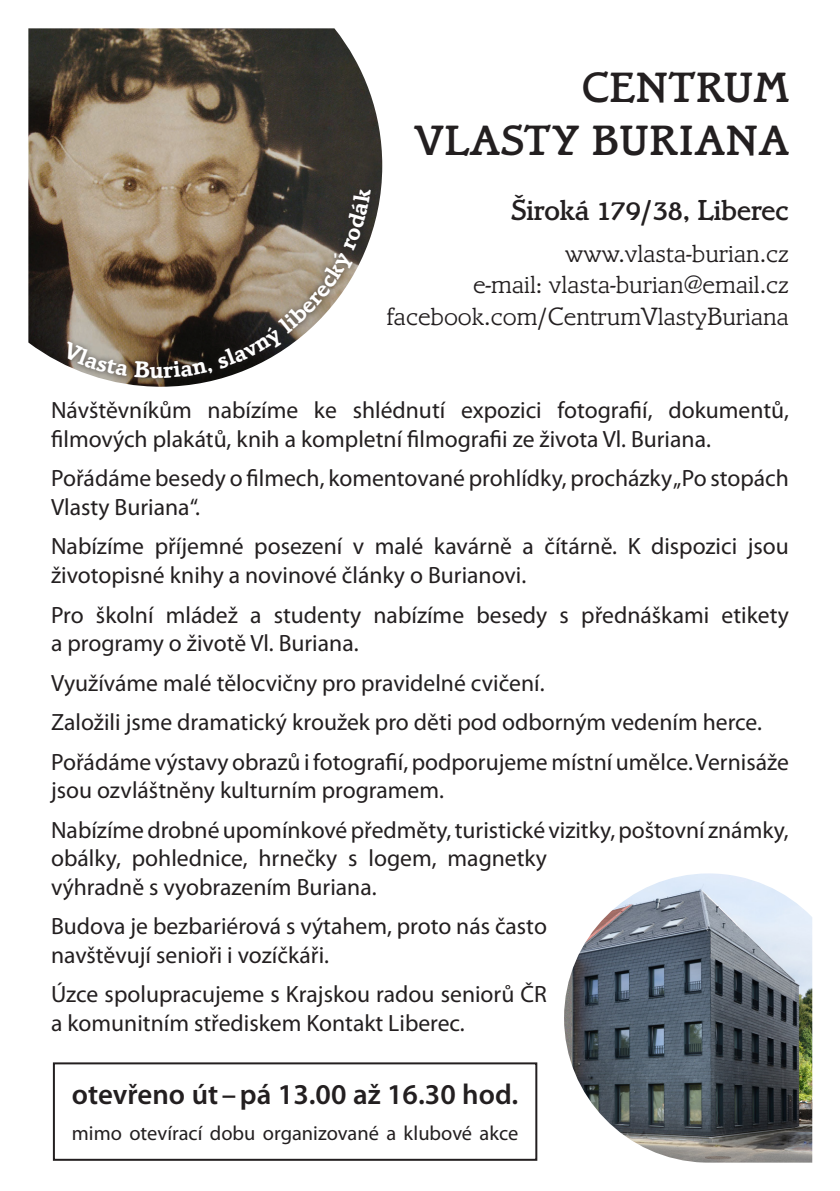
<style>
.page{position:relative;width:840px;height:1191px;background:#fff}
.page>*{position:absolute;margin:0;border:0;box-sizing:border-box;transform-origin:0 0}
.t1{font:500 44px/52.8px "Bramley TCE";letter-spacing:.02em;color:#231f20;text-align:right}
.t2{font:500 30px "Bramley TCE";color:#231f20}
.List_Paragraph{font:600 28.8px "Myriad Pro";color:#231f20}
.t3{font:300 26px "Bramley TCE";color:#231f20}
.List_Paragraph-2{font:23.6px/28.4px "Myriad Pro";color:#231f20}
.List_Paragraph-3{font:20.4px "Myriad Pro";color:#231f20}
</style>
<div class="page">
<img style="left:28px;top:28px;width:354px;height:359px">
<div style="left:61px;top:184px;width:314px;height:200px;background:#231f20;opacity:.75"></div>
<img style="left:564px;top:873px;width:247px;height:289px">
<div style="left:53px;top:1062px;width:484px;height:98px;border:2px solid #231f20"></div>
<svg style="left:62px;top:342px;width:66px;height:34px;background:#989086"></svg>
<svg style="left:134px;top:188px;width:236px;height:190px"></svg>
<p class="t1" style="left:414px;top:62px;width:375px">CENTRUM<br>VLASTY BURIANA</p>
<p class="t2" style="left:511px;top:193px;width:279px">Široká 179/38, Liberec</p>
<p class="t3" style="left:565px;top:239px;width:225px">www.vlasta-burian.cz</p>
<p class="t3" style="left:472px;top:271px;width:317px">e-mail: vlasta-burian@email.cz</p>
<p class="t3" style="left:386px;top:302px;width:404px">facebook.com/CentrumVlastyBuriana</p>
<p class="List_Paragraph-2" style="left:51px;top:396px;width:739px">Návštěvníkům nabízíme ke shlédnutí expozici fotografií, dokumentů, filmových plakátů, knih a kompletní filmografii ze života Vl. Buriana.</p>
<p class="List_Paragraph-2" style="left:51px;top:464px;width:739px">Pořádáme besedy o filmech, komentované prohlídky, procházky „Po stopách<br>Vlasty Buriana“.</p>
<p class="List_Paragraph-2" style="left:51px;top:532px;width:738px">Nabízíme příjemné posezení v malé kavárně a čítárně. K dispozici jsou životopisné knihy a novinové články o Burianovi.</p>
<p class="List_Paragraph-2" style="left:51px;top:600px;width:738px">Pro školní mládež a studenty nabízíme besedy s přednáškami etikety a programy o životě Vl. Buriana.</p>
<p class="List_Paragraph-2" style="left:51px;top:668px;width:495px">Využíváme malé tělocvičny pro pravidelné cvičení.</p>
<p class="List_Paragraph-2" style="left:51px;top:707px;width:712px">Založili jsme dramatický kroužek pro děti pod odborným vedením herce.</p>
<p class="List_Paragraph-2" style="left:51px;top:747px;width:738px">Pořádáme výstavy obrazů i fotografií, podporujeme místní umělce. Vernisáže jsou ozvláštněny kulturním programem.</p>
<p class="List_Paragraph-2" style="left:51px;top:815px;width:738px">Nabízíme drobné upomínkové předměty, turistické vizitky, poštovní známky, obálky, pohlednice, hrnečky s logem, magnetky<br>výhradně s vyobrazením Buriana.</p>
<p class="List_Paragraph-2" style="left:51px;top:911px;width:497px">Budova je bezbariérová s výtahem, proto nás často navštěvují senioři i vozíčkáři.</p>
<p class="List_Paragraph-2" style="left:51px;top:979px;width:497px">Úzce spolupracujeme s Krajskou radou seniorů ČR a komunitním střediskem Kontakt Liberec.</p>
<p class="List_Paragraph" style="left:72px;top:1076px;width:447px">otevřeno út–pá 13.00 až 16.30 hod.</p>
<p class="List_Paragraph-3" style="left:72px;top:1120px;width:447px">mimo otevírací dobu organizované a klubové akce</p>
</div>
